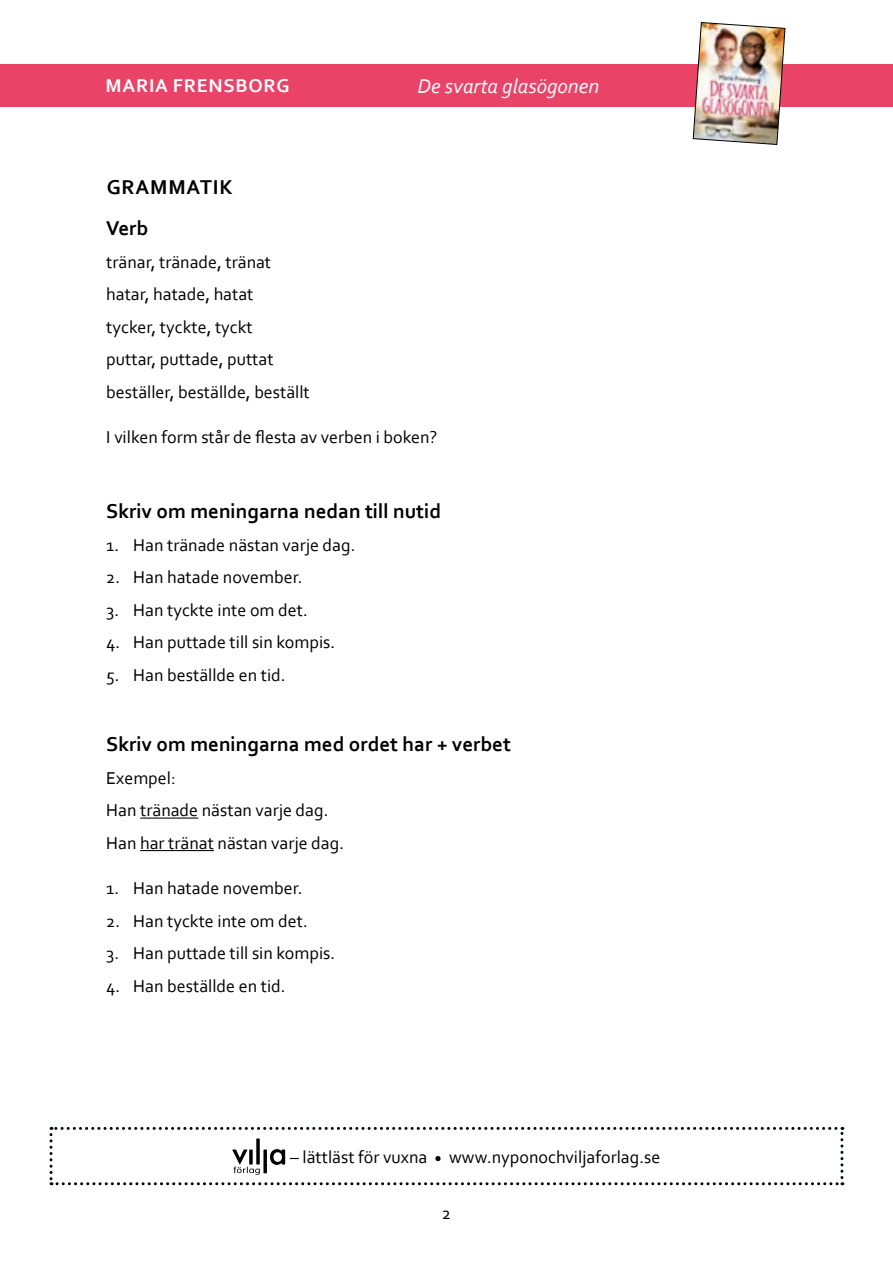
<style>
.page{position:relative;width:893px;height:1263px;background:#fff}
.page>*{position:absolute;margin:0;border:0;box-sizing:border-box;transform-origin:0 0}
.t1{font:700 21px "Corbel";color:#000}
.t2{font:italic 21px "Corbel";color:#fff}
.t3{font:700 21px/41px "Corbel";letter-spacing:.04em;color:#000}
.t4{font:700 19.5px "Corbel";letter-spacing:.04em;color:#fff}
.t5{font:18px/32.5px "Corbel";color:#000}
</style>
<div class="page">
<div style="left:0;top:64px;width:893px;height:42px;background:#e94368"></div>
<img style="left:693px;top:22px;width:92px;height:123px">
<svg style="left:50px;top:1127px;width:793px;height:58px"></svg>
<hr style="left:140px;top:817px;width:58px;height:2px;background:#000">
<hr style="left:140px;top:850px;width:74px;height:1px;background:#000">
<p class="t4" style="left:106px;top:74px;width:186px">MARIA FRENSBORG</p>
<p class="t2" style="left:417px;top:73px;width:183px">De svarta glasögonen</p>
<p class="t3" style="left:106px;top:166px;width:128px">GRAMMATIK<br>Verb</p>
<p class="t5" style="left:106px;top:245px;width:205px">tränar, tränade, tränat hatar, hatade, hatat<br>tycker, tyckte, tyckt<br>puttar, puttade, puttat beställer, beställde, beställt</p>
<p class="t5" style="left:106px;top:420px;width:333px">I vilken form står de flesta av verben i boken?</p>
<p class="t1" style="left:106px;top:498px;width:336px">Skriv om meningarna nedan till nutid</p>
<p class="t5" style="left:106px;top:528px;width:251px">1. Han tränade nästan varje dag.</p>
<p class="t5" style="left:106px;top:560px;width:198px">2. Han hatade november.</p>
<p class="t5" style="left:106px;top:593px;width:203px">3. Han tyckte inte om det.</p>
<p class="t5" style="left:106px;top:625px;width:230px">4. Han puttade till sin kompis.</p>
<p class="t5" style="left:106px;top:658px;width:181px">5. Han beställde en tid.</p>
<p class="t1" style="left:106px;top:731px;width:406px">Skriv om meningarna med ordet har + verbet</p>
<p class="t5" style="left:106px;top:761px;width:239px">Exempel:<br>Han tränade nästan varje dag.<br>Han har tränat nästan varje dag.</p>
<p class="t5" style="left:106px;top:871px;width:198px">1. Han hatade november.</p>
<p class="t5" style="left:106px;top:904px;width:203px">2. Han tyckte inte om det.</p>
<p class="t5" style="left:106px;top:936px;width:230px">3. Han puttade till sin kompis.</p>
<p class="t5" style="left:106px;top:969px;width:181px">4. Han beställde en tid.</p>
<p class="t5" style="left:290px;top:1140px;width:372px">– lättläst för vuxna <sub>•</sub> www.nyponochviljaforlag.se</p>
<p class="t5" style="left:442px;top:1196px;width:11px">2</p>
</div>
